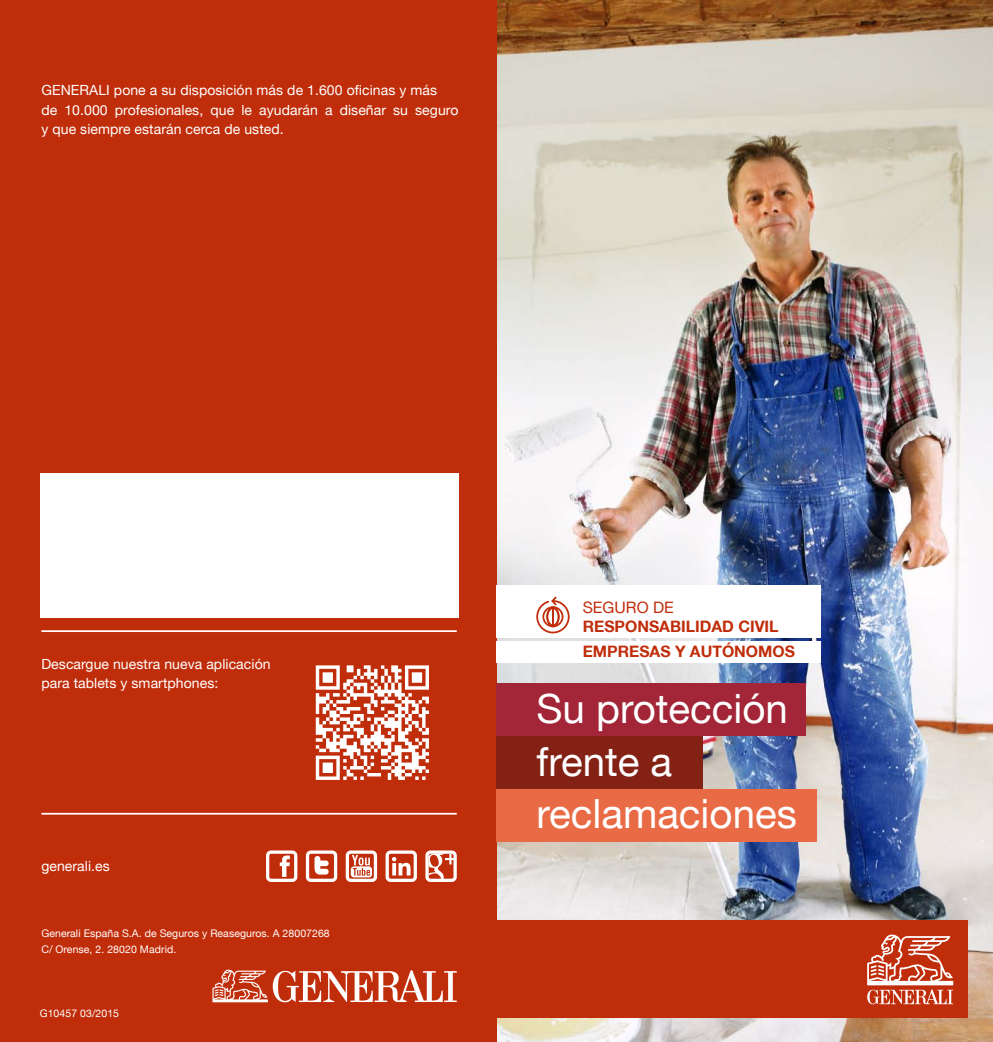
<style>
.page{position:relative;width:993px;height:1042px;background:#fff}
.page>*{position:absolute;margin:0;border:0;box-sizing:border-box;transform-origin:0 0}
.t1{font:40.25px/52.5px "Helvetica Neue LT";color:#fff}
.t2{font:700 15.75px "Helvetica Neue LT";color:#c02d0a}
.t3{font:15.75px "Helvetica Neue LT";color:#c02d0a}
.t4{font:14px/19.2px "Helvetica Neue LT";letter-spacing:.005em;color:#fff}
.t5{font:10.5px/15.8px "Helvetica Neue LT";letter-spacing:.005em;color:#fff}
</style>
<div class="page">
<img style="left:496px;top:0;width:496px;height:1042px">
<div style="left:481px;top:920px;width:486px;height:97px;background:#c02d0a"></div>
<svg style="left:867px;top:934px;width:85px;height:70px"></svg>
<div style="left:0;top:0;width:496px;height:1042px;background:#c02d0a"></div>
<svg style="left:212px;top:969px;width:244px;height:33px"></svg>
<hr style="left:41px;top:630px;width:415px;height:2px;background:#fff">
<hr style="left:41px;top:813px;width:415px;height:1px;background:#fff">
<div style="left:41px;top:473px;width:418px;height:144px;background:#fff"></div>
<div style="left:266px;top:850px;width:31px;height:32px;border:3px solid #fff;border-radius:3px"></div>
<svg style="left:280px;top:855px;width:10px;height:22px"></svg>
<div style="left:306px;top:850px;width:31px;height:32px;border:3px solid #fff;border-radius:3px"></div>
<svg style="left:314px;top:856px;width:14px;height:18px"></svg>
<div style="left:425px;top:850px;width:31px;height:32px;border:3px solid #fff;border-radius:3px"></div>
<svg style="left:428px;top:853px;width:28px;height:26px"></svg>
<div style="left:345px;top:850px;width:32px;height:32px;border:3px solid #fff;border-radius:3px"></div>
<svg style="left:350px;top:866px;width:22px;height:11px"></svg>
<svg style="left:352px;top:855px;width:18px;height:21px"></svg>
<div style="left:385px;top:850px;width:32px;height:32px;border:3px solid #fff;border-radius:3px"></div>
<svg style="left:392px;top:857px;width:18px;height:18px"></svg>
<svg style="left:315px;top:665px;width:114px;height:115px"></svg>
<div style="left:496px;top:789px;width:321px;height:52px;background:#e86b46"></div>
<div style="left:496px;top:585px;width:324px;height:53px;background:#fff"></div>
<div style="left:496px;top:641px;width:324px;height:21px;background:#fff"></div>
<div style="left:496px;top:683px;width:310px;height:53px;background:#a22637"></div>
<div style="left:496px;top:736px;width:206px;height:53px;background:#842115"></div>
<svg style="left:536px;top:596px;width:33px;height:37px"></svg>
<p class="t4" style="left:41px;top:81px;width:418px">GENERALI pone a su disposición más de 1.600 oficinas y más<br>de 10.000 profesionales, que le ayudarán a diseñar su seguro y que siempre estarán cerca de usted.</p>
<p class="t4" style="left:41px;top:654px;width:231px">Descargue nuestra nueva aplicación para tablets y smartphones:</p>
<p class="t4" style="left:41px;top:856px;width:70px">generali.es</p>
<p class="t5" style="left:41px;top:925px;width:290px">Generali España S.A. de Seguros y Reaseguros. A 28007268<br>C/ Orense, 2. 28020 Madrid.</p>
<p class="t5" style="left:40px;top:1005px;width:81px">G10457 03/2015</p>
<p class="t3" style="left:582px;top:597px;width:93px">SEGURO DE</p>
<p class="t2" style="left:582px;top:616px;width:197px">RESPONSABILIDAD CIVIL</p>
<p class="t2" style="left:582px;top:642px;width:214px">EMPRESAS Y AUTÓNOMOS</p>
<h1 class="t1" style="left:536px;top:682px;width:262px">Su protección frente a reclamaciones</h1>
</div>
